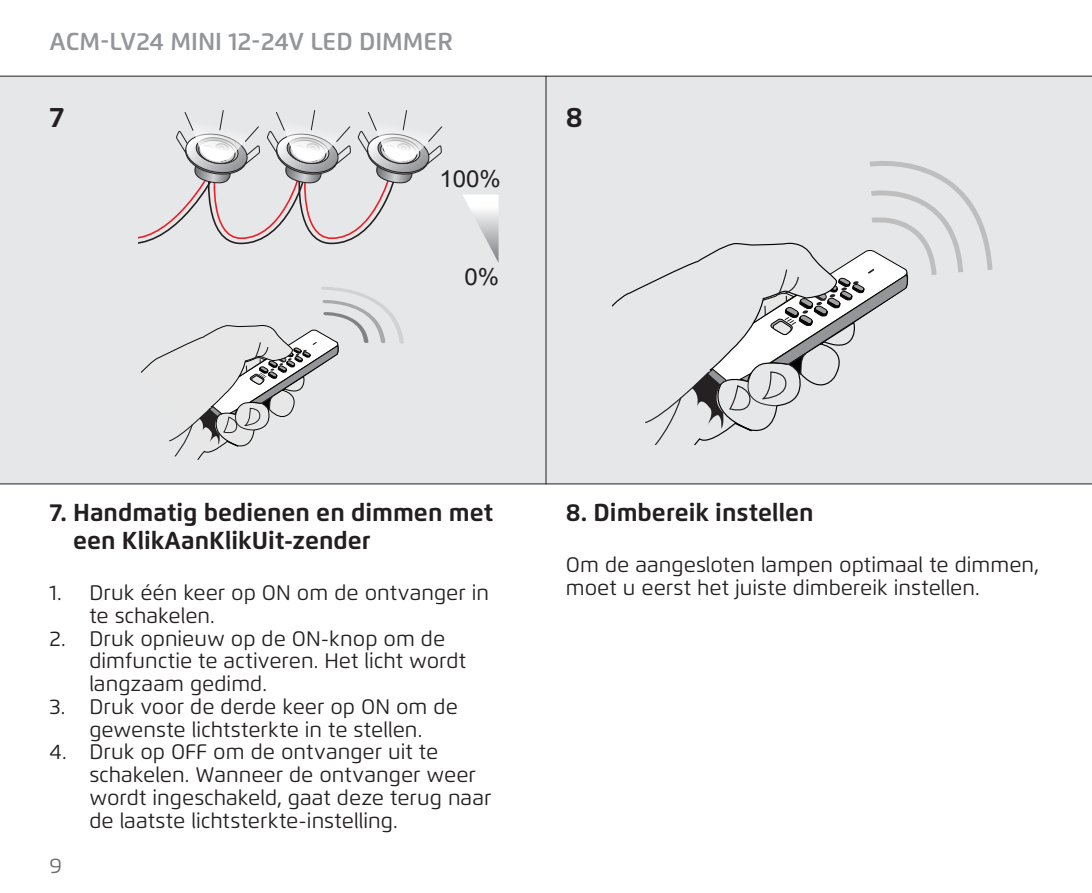
<style>
.page{position:relative;width:1092px;height:893px;background:#fff}
.page>*{position:absolute;margin:0;border:0;box-sizing:border-box;transform-origin:0 0}
.t1{font:700 28px "Flexo";color:#231f20}
.t2{font:700 24.5px/28px "Flexo";color:#231f20}
.t3{font:600 24.5px "Flexo";color:#939598}
.t4{font:23.45px "Arial";color:#231f20}
.Platte_tekst{font:21px/22.8px "Flexo";color:#231f20}
.t5{font:21px "Flexo";color:#6c6d70}
</style>
<div class="page">
<div style="left:0;top:76px;width:1091px;height:408px;background:#e6e7e9"></div>
<svg style="left:138px;top:110px;width:305px;height:135px"></svg>
<svg style="left:140px;top:287px;width:264px;height:174px"></svg>
<svg style="left:462px;top:195px;width:36px;height:68px"></svg>
<svg style="left:612px;top:100px;width:389px;height:344px;fill:#e6e7e9"></svg>
<hr style="left:545px;top:76px;width:1px;height:408px;background:#231f20">
<p class="t3" style="left:50px;top:26px;width:405px">ACM-LV24 MINI 12-24V LED DIMMER</p>
<p class="t1" style="left:50px;top:100px;width:16px">7</p>
<p class="t1" style="left:566px;top:100px;width:18px">8</p>
<p class="t4" style="left:439px;top:163px;width:63px">100%</p>
<p class="t4" style="left:464px;top:260px;width:36px">0%</p>
<p class="t2" style="left:73px;top:499px;width:421px;text-indent:-24px">7. Handmatig bedienen en dimmen met een KlikAanKlikUit-zender</p>
<p class="Platte_tekst" style="left:89px;top:581px;width:401px;text-indent:-40px">1. Druk één keer op ON om de ontvanger in te schakelen.</p>
<p class="Platte_tekst" style="left:50px;top:627px;width:397px">2. Druk opnieuw op de ON-knop om de</p>
<p class="Platte_tekst" style="left:89px;top:650px;width:378px">dimfunctie te activeren. Het licht wordt</p>
<p class="Platte_tekst" style="left:89px;top:672px;width:179px">langzaam gedimd.</p>
<p class="Platte_tekst" style="left:50px;top:695px;width:409px">3. Druk voor de derde keer op ON om de</p>
<p class="Platte_tekst" style="left:89px;top:718px;width:334px">gewenste lichtsterkte in te stellen.</p>
<p class="Platte_tekst" style="left:50px;top:741px;width:390px">4. Druk op OFF om de ontvanger uit te</p>
<p class="Platte_tekst" style="left:89px;top:763px;width:403px">schakelen. Wanneer de ontvanger weer wordt ingeschakeld, gaat deze terug naar</p>
<p class="Platte_tekst" style="left:89px;top:809px;width:310px">de laatste lichtsterkte-instelling.</p>
<p class="t5" style="left:50px;top:853px;width:14px">9</p>
<p class="t2" style="left:566px;top:499px;width:249px">8. Dimbereik instellen</p>
<p class="Platte_tekst" style="left:566px;top:553px;width:474px">Om de aangesloten lampen optimaal te dimmen, moet u eerst het juiste dimbereik instellen.</p>
</div>
